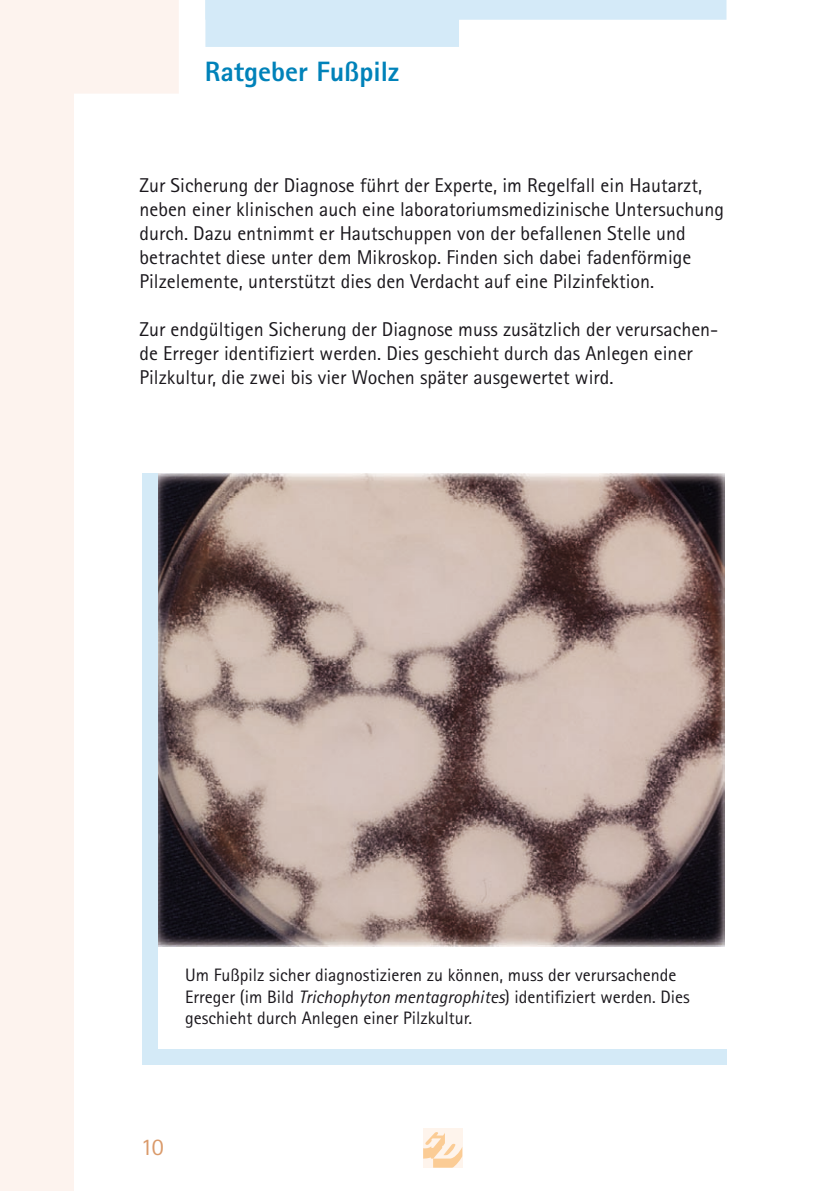
<style>
.page{position:relative;width:840px;height:1191px;background:#fff}
.page>*{position:absolute;margin:0;border:0;box-sizing:border-box;transform-origin:0 0}
.t1{font:800 28px "Agfa Rotis Sans Serif";color:#0082b9}
.t2{font:24px "Agfa Rotis Sans Serif";color:#da9a6a}
.t3{font:20px/24px "Agfa Rotis Sans Serif";color:#1a171c}
.t4{font:18px/21.6px "Agfa Rotis Sans Serif";color:#1a171c}
.s1{font-style:italic}
</style>
<div class="page">
<svg style="left:205px;top:0;width:521px;height:47px"></svg>
<div style="left:74px;top:0;width:105px;height:94px;background:#fdf3ee"></div>
<div style="left:0;top:0;width:73px;height:1191px;background:#fdf3ee"></div>
<hr style="left:72px;top:0;width:2px;height:1191px;background:#fdf3ee">
<div style="left:423px;top:1128px;width:39px;height:39px;background:#fef4ec"></div>
<svg style="left:423px;top:1132px;width:39px;height:35px"></svg>
<img style="left:157px;top:474px;width:567px;height:472px">
<div style="left:142px;top:1049px;width:584px;height:15px;background:#d4eaf7"></div>
<div style="left:142px;top:473px;width:15px;height:584px;background:#d4eaf7"></div>
<h1 class="t1" style="left:205px;top:54px;width:195px">Ratgeber Fußpilz</h1>
<p class="t3" style="left:139px;top:173px;width:585px">Zur Sicherung der Diagnose führt der Experte, im Regelfall ein Hautarzt, neben einer klinischen auch eine laboratoriumsmedizinische Untersuchung durch. Dazu entnimmt er Hautschuppen von der befallenen Stelle und betrachtet diese unter dem Mikroskop. Finden sich dabei fadenförmige Pilzelemente, unterstützt dies den Verdacht auf eine Pilzinfektion.</p>
<p class="t3" style="left:139px;top:317px;width:580px">Zur endgültigen Sicherung der Diagnose muss zusätzlich der verursachen&shy;de Erreger identifiziert werden. Dies geschieht durch das Anlegen einer<br>Pilzkultur, die zwei bis vier Wochen später ausgewertet wird.</p>
<p class="t4" style="left:185px;top:964px;width:506px">Um Fußpilz sicher diagnostizieren zu können, muss der verursachende<br>Erreger (im Bild <span class="s1">Trichophyton mentagrophites</span>) identifiziert werden. Dies geschieht durch Anlegen einer Pilzkultur.</p>
<p class="t2" style="left:141px;top:1133px;width:25px">10</p>
</div>
